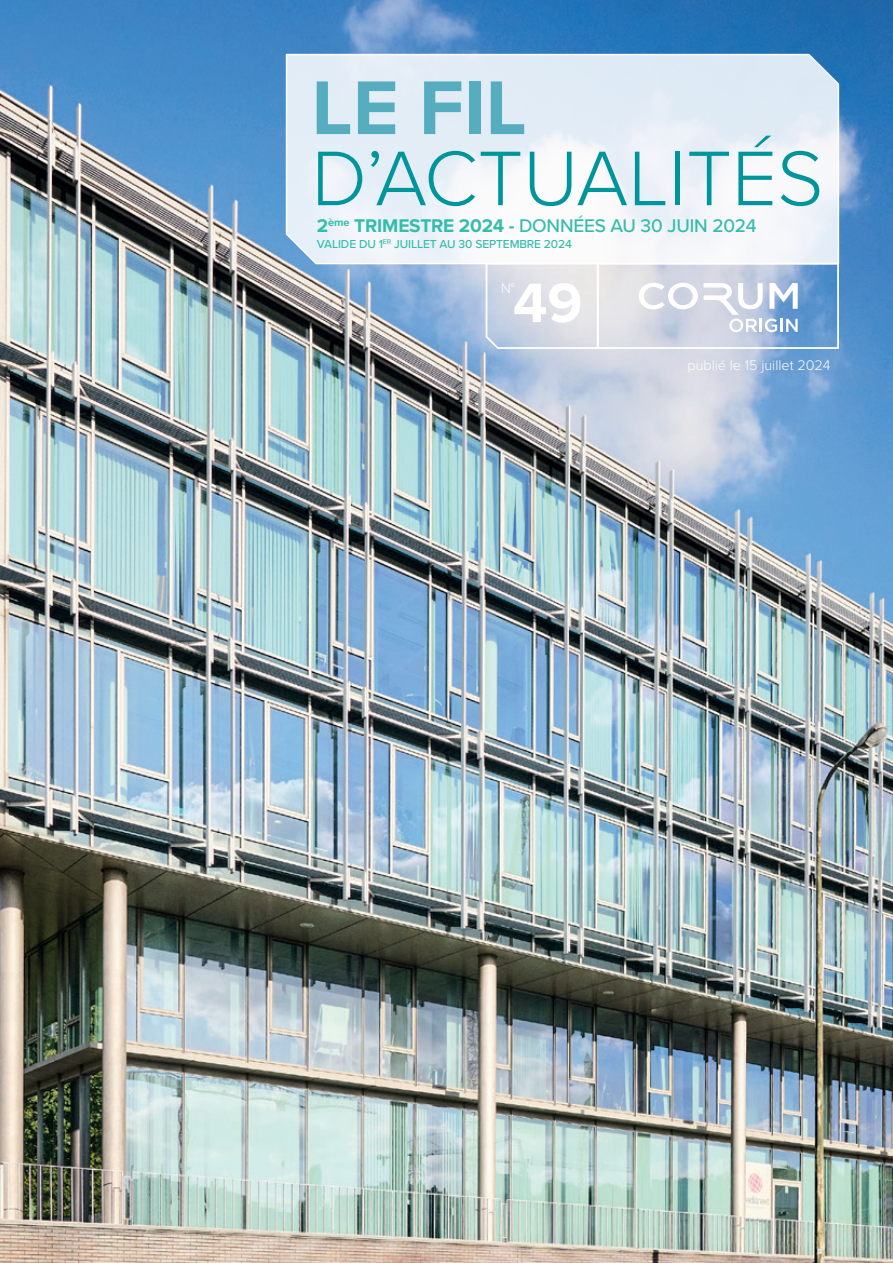
<style>
.page{position:relative;width:893px;height:1263px;background:#fff}
.page>*{position:absolute;margin:0;border:0;box-sizing:border-box;transform-origin:0 0}
.t1{font:300 80.25px "Proxima Nova";color:#00959c}
.t2{font:700 78.9px "Proxima Nova";color:#55adbf}
.t3{font:700 57.6px "Proxima Nova";color:#fff}
.t4{font:500 19.05px "Proxima Nova";letter-spacing:-.01em;color:#33bdaa}
.t5{font:300 14.4px "Proxima Nova";color:#fff}
.t6{font:500 12px "Proxima Nova";letter-spacing:-.01em;color:#33bdaa}
.s1{font-weight:700}
</style>
<div class="page">
<img style="left:0;top:0;width:893px;height:1263px">
<svg style="left:285px;top:53px;width:555px;height:212px"></svg>
<svg style="left:639px;top:283px;width:59px;height:26px"></svg>
<svg style="left:704px;top:283px;width:94px;height:49px"></svg>
<div style="left:597px;top:263px;width:242px;height:86px;border:2px solid #fff"></div>
<svg style="left:484px;top:262px;width:116px;height:88px;background:#dadee6"></svg>
<h2 class="t2" style="left:311px;top:49px;width:217px">LE FIL</h2>
<h1 class="t1" style="left:311px;top:119px;width:514px">D’ACTUALITÉS</h1>
<p class="t4" style="left:317px;top:211px;width:441px"><span class="s1">2</span><sup>ème</sup> <span class="s1">TRIMESTRE 2024 -</span> DONNÉES AU 30 JUIN 2024</p>
<p class="t6" style="left:317px;top:235px;width:257px">VALIDE DU 1<sup>ER</sup> JUILLET AU 30 SEPTEMBRE 2024</p>
<h3 class="t3" style="left:513px;top:260px;width:71px">49</h3>
<p class="t5" style="left:501px;top:278px;width:16px">N°</p>
<p class="t5" style="left:688px;top:354px;width:145px">publié le 15 juillet 2024</p>
</div>
